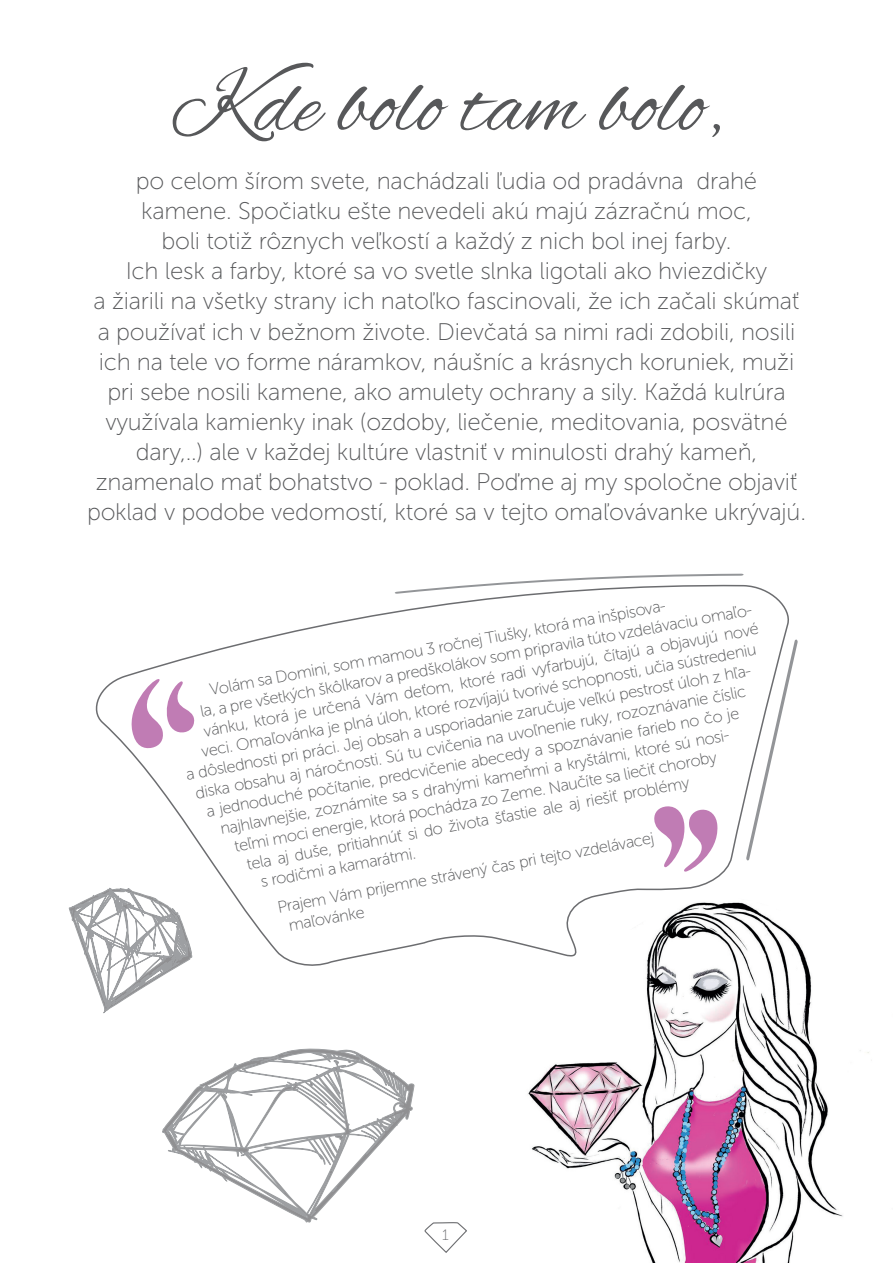
<style>
.page{position:relative;width:893px;height:1263px;background:#fff}
.page>*{position:absolute;margin:0;border:0;box-sizing:border-box;transform-origin:0 0}
.t1{font:90px "Alex Brush";color:#57585a}
.t2{font:24px/30px "Museo Sans 100";letter-spacing:-.01em;color:#57585a;text-align:center}
.t3{font:16.5px/18.5px "Museo Sans 100";color:#57585a}
.t4{font:15px "Museo Sans 100";color:#6c6d70}
</style>
<div class="page">
<svg style="left:424px;top:1222px;width:43px;height:31px"></svg>
<img style="left:528px;top:938px;width:344px;height:325px">
<svg style="left:95px;top:585px;width:699px;height:384px"></svg>
<svg style="left:395px;top:574px;width:349px;height:20px"></svg>
<svg style="left:746px;top:639px;width:52px;height:221px"></svg>
<svg style="left:127px;top:679px;width:68px;height:70px"></svg>
<svg style="left:654px;top:806px;width:65px;height:66px"></svg>
<svg style="left:162px;top:1048px;width:253px;height:175px"></svg>
<svg style="left:69px;top:887px;width:132px;height:126px"></svg>
<h1 class="t1" style="left:171px;top:55px;width:553px">Kde bolo tam bolo,</h1>
<p class="t2" style="left:87px;top:166px;width:720px">po celom šírom svete, nachádzali ľudia od pradávna drahé<br>kamene. Spočiatku ešte nevedeli akú majú zázračnú moc,<br>boli totiž rôznych veľkostí a každý z nich bol inej farby.<br>Ich lesk a farby, ktoré sa vo svetle slnka ligotali ako hviezdičky<br>a žiarili na všetky strany ich natoľko fascinovali, že ich začali skúmať a používať ich v bežnom živote. Dievčatá sa nimi radi zdobili, nosili ich na tele vo forme náramkov, náušníc a krásnych koruniek, muži pri sebe nosili kamene, ako amulety ochrany a sily. Každá kulrúra využívala kamienky inak (ozdoby, liečenie, meditovania, posvätné dary,..) ale v každej kultúre vlastniť v minulosti drahý kameň, znamenalo mať bohatstvo - poklad. Poďme aj my spoločne objaviť poklad v podobe vedomostí, ktoré sa v tejto omaľovávanke ukrývajú.</p>
<p class="t3" style="left:209px;top:683px;width:467px;rotate:-11deg">Volám sa Domini, som mamou 3 ročnej Tiušky, ktorá ma inšpisova-</p>
<p class="t3" style="left:199px;top:705px;width:565px;rotate:-11deg">la, a pre všetkých škôlkarov a predškolákov som pripravila túto vzdelávaciu omaľo-</p>
<p class="t3" style="left:203px;top:725px;width:565px;rotate:-11deg">vánku, ktorá je určená Vám deťom, ktoré radi vyfarbujú, čítajú a objavujú nové</p>
<p class="t3" style="left:200px;top:745px;width:565px;rotate:-11deg">veci. Omaľovánka je plná úloh, ktoré rozvíjajú tvorivé schopnosti, učia sústredeniu</p>
<p class="t3" style="left:185px;top:768px;width:578px;rotate:-11deg">a dôslednosti pri práci. Jej obsah a usporiadanie zaručuje veľkú pestrosť úloh z hľa-</p>
<p class="t3" style="left:194px;top:786px;width:561px;rotate:-11deg">diska obsahu aj náročnosti. Sú tu cvičenia na uvoľnenie ruky, rozoznávanie číslic</p>
<p class="t3" style="left:205px;top:804px;width:543px;rotate:-11deg">a jednoduché počítanie, predcvičenie abecedy a spoznávanie farieb no čo je</p>
<p class="t3" style="left:219px;top:822px;width:521px;rotate:-11deg">najhlavnejšie, zoznámite sa s drahými kameňmi a kryštálmi, ktoré sú nosi-</p>
<p class="t3" style="left:233px;top:839px;width:492px;rotate:-11deg">teľmi moci energie, ktorá pochádza zo Zeme. Naučíte sa liečiť choroby</p>
<p class="t3" style="left:245px;top:857px;width:451px;rotate:-11deg">tela aj duše, pritiahnúť si do života šťastie ale aj riešiť problémy</p>
<p class="t3" style="left:283px;top:899px;width:377px;text-indent:-7px;rotate:-11deg">Prajem Vám prijemne strávený čas pri tejto vzdelávacej maľovánke</p>
<p class="t3" style="left:259px;top:873px;width:159px;rotate:-11deg">s rodičmi a kamarátmi.</p>
<p class="t4" style="left:442px;top:1227px;width:8px">1</p>
</div>
